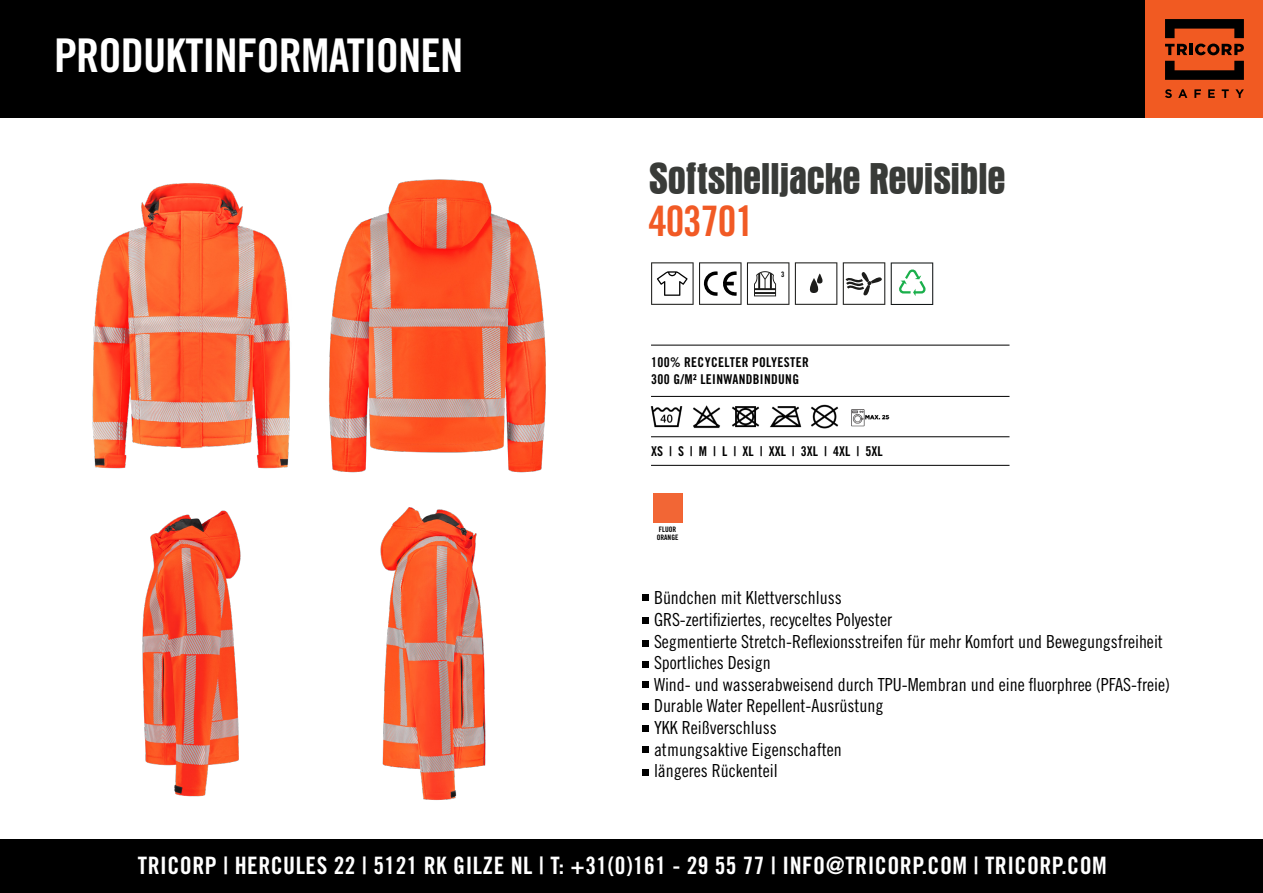
<style>
.page{position:relative;width:1263px;height:893px;background:#fff}
.page>*{position:absolute;margin:0;border:0;box-sizing:border-box;transform-origin:0 0}
.t1{font:46.5px "Trade Gothic LT Std Bd Cn 20";letter-spacing:-.02em;color:#fff}
.t2{font:700 condensed 45px "Aurora BT";letter-spacing:-.025em;color:#393b38}
.t3{font:42px "Trade Gothic LT Std Bd Cn 20";letter-spacing:-.03em;color:#f15a25}
.t4{font:24px "Trade Gothic LT Std Bd Cn 20";letter-spacing:.02em;color:#fff}
.t5{font:18px/21.6px "Trade Gothic LT Std Cn 18";color:#000}
.t6{font:13.5px/16.5px "Trade Gothic LT Std Bd Cn 20";letter-spacing:.025em;color:#000}
.t7{font:13.5px "Trade Gothic LT Std Bd Cn 20";color:#000}
.t8{font:7.5px/7.5px "Trade Gothic LT Std Bd Cn 20";color:#000}
</style>
<div class="page">
<div style="left:0;top:0;width:1263px;height:117px;background:#000"></div>
<div style="left:1146px;top:0;width:117px;height:117px;background:#f15a22"></div>
<svg style="left:1165px;top:44px;width:79px;height:11px"></svg>
<svg style="left:1165px;top:19px;width:79px;height:19px"></svg>
<svg style="left:1165px;top:61px;width:79px;height:19px"></svg>
<svg style="left:1165px;top:89px;width:7px;height:9px"></svg>
<svg style="left:1178px;top:89px;width:9px;height:9px"></svg>
<svg style="left:1194px;top:89px;width:7px;height:9px"></svg>
<svg style="left:1208px;top:89px;width:7px;height:9px"></svg>
<svg style="left:1222px;top:89px;width:7px;height:9px"></svg>
<svg style="left:1235px;top:89px;width:9px;height:9px"></svg>
<img style="left:92px;top:183px;width:194px;height:286px">
<img style="left:286px;top:179px;width:260px;height:294px">
<hr style="left:651px;top:345px;width:358px;height:1px;background:#000">
<hr style="left:651px;top:396px;width:358px;height:1px;background:#000">
<hr style="left:651px;top:436px;width:358px;height:1px;background:#000">
<hr style="left:651px;top:465px;width:358px;height:1px;background:#000">
<img style="left:650px;top:406px;width:33px;height:22px">
<img style="left:693px;top:405px;width:28px;height:24px">
<img style="left:732px;top:406px;width:28px;height:22px">
<img style="left:770px;top:406px;width:32px;height:22px">
<img style="left:811px;top:404px;width:28px;height:25px">
<img style="left:851px;top:409px;width:39px;height:17px">
<img style="left:653px;top:493px;width:29px;height:29px">
<svg style="left:651px;top:262px;width:90px;height:43px"></svg>
<svg style="left:747px;top:262px;width:42px;height:43px"></svg>
<svg style="left:795px;top:262px;width:42px;height:43px"></svg>
<svg style="left:843px;top:262px;width:42px;height:43px"></svg>
<svg style="left:891px;top:262px;width:42px;height:43px"></svg>
<img style="left:142px;top:510px;width:99px;height:287px">
<img style="left:380px;top:507px;width:106px;height:293px">
<div style="left:0;top:839px;width:1263px;height:54px;background:#000"></div>
<svg style="left:642px;top:595px;width:6px;height:6px"></svg>
<svg style="left:642px;top:617px;width:6px;height:6px"></svg>
<svg style="left:642px;top:661px;width:6px;height:6px"></svg>
<svg style="left:642px;top:682px;width:6px;height:6px"></svg>
<svg style="left:642px;top:704px;width:6px;height:6px"></svg>
<svg style="left:642px;top:726px;width:6px;height:6px"></svg>
<svg style="left:642px;top:746px;width:6px;height:6px"></svg>
<svg style="left:642px;top:641px;width:6px;height:6px"></svg>
<svg style="left:642px;top:770px;width:6px;height:6px"></svg>
<h1 class="t1" style="left:54px;top:28px;width:411px">PRODUKTINFORMATIONEN</h1>
<h2 class="t2" style="left:648px;top:153px;width:359px">Softshelljacke Revisible</h2>
<h3 class="t3" style="left:648px;top:196px;width:107px">403701</h3>
<p class="t8" style="left:781px;top:270px;width:5px">3</p>
<p class="t6" style="left:651px;top:354px;width:159px">100% RECYCELTER POLYESTER<br>300 G/M² LEINWANDBINDUNG</p>
<p class="t7" style="left:651px;top:443px;width:233px">XS | S | M | L | XL | XXL | 3XL | 4XL | 5XL</p>
<p class="t8" style="left:657px;top:526px;width:23px">FLUOR<br>ORANGE</p>
<p class="t5" style="left:654px;top:587px;width:518px">Bündchen mit Klettverschluss<br>GRS-zertifiziertes, recyceltes Polyester<br>Segmentierte Stretch-Reflexionsstreifen für mehr Komfort und Bewegungsfreiheit Sportliches Design<br>Wind- und wasserabweisend durch TPU-Membran und eine fluorphree (PFAS-freie)<br>Durable Water Repellent-Ausrüstung<br>YKK Reißverschluss<br>atmungsaktive Eigenschaften<br>längeres Rückenteil</p>
<h3 class="t4" style="left:138px;top:851px;width:970px">TRICORP | HERCULES 22 | 5121 RK GILZE NL | T: +31(0)161 - 29 55 77 | INFO@TRICORP.COM | TRICORP.COM</h3>
</div>
